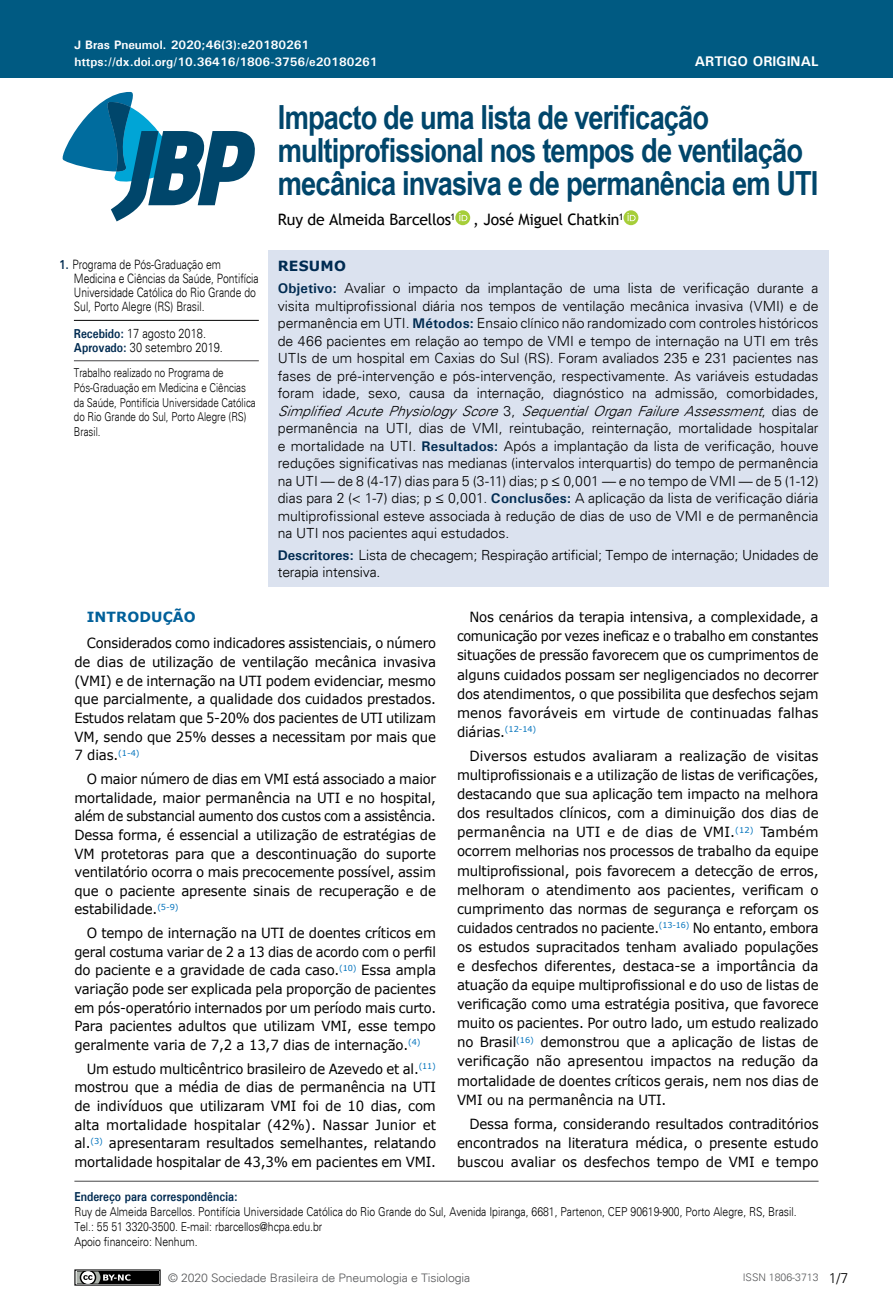
<style>
.page{position:relative;width:893px;height:1315px;background:#fff}
.page>*{position:absolute;margin:0;border:0;box-sizing:border-box;transform-origin:0 0}
.t1{font:700 33.25px/33.2px "Arial Narrow";letter-spacing:-.025em;color:#00466b}
.t2{font:15.75px "Trebuchet MS";letter-spacing:-.015em;color:#000}
.t3{font:300 14px/17.5px "Univers";letter-spacing:-.01em;color:#000;text-align:justify}
.t4{font:14px/19.1px "Verdana";letter-spacing:-.01em;color:#000;text-align:justify;scale:.96 1}
.t5{font:14px/19.1px "Verdana";letter-spacing:-.01em;color:#000;text-align:justify;scale:.95 1}
.t6{font:14px/18.7px "Verdana";letter-spacing:-.01em;color:#000;text-align:justify;scale:.93 1}
.t7{font:14px/18.7px "Verdana";letter-spacing:-.01em;color:#000;text-align:justify;scale:.94 1}
.t8{font:700 14px "Univers";color:#fff}
.t9{font:700 14px "Verdana";letter-spacing:.01em;color:#01609a}
.t10{font:700 14px "Verdana";letter-spacing:.015em;color:#002b51}
.t11{font:300 12.95px/14px "Univers";color:#000;scale:.8 1}
.t12{font:300 12.95px/14.9px "Univers";color:#000;scale:.85 1}
.t13{font:700 12.95px "Univers";color:#002b51;scale:.85 1}
.t14{font:300 12.25px/14.7px "Univers";color:#000;scale:.85 1}
.t15{font:300 12.25px/14.7px "Univers";color:#000;scale:.8 1}
.t16{font:700 12.25px "Univers";color:#fff}
.t17{font:300 11.72px "Univers";letter-spacing:-.01em;color:#58595b;scale:1.04 1}
.t18{font:300 10.5px "Univers";color:#58595b}
.s1{font-weight:700;color:#002b51}
.s2{font-style:italic}
</style>
<div class="page">
<div style="left:0;top:0;width:893px;height:78px;background:#005a82"></div>
<svg style="left:62px;top:91px;width:193px;height:130px"></svg>
<div style="left:75px;top:1270px;width:85px;height:15px;background:#000"></div>
<div style="left:74px;top:1269px;width:87px;height:16px;border:1px solid #000"></div>
<svg style="left:74px;top:1269px;width:56px;height:17px"></svg>
<div style="left:268px;top:250px;width:560px;height:337px;background:#dbe2ef"></div>
<svg style="left:455px;top:210px;width:16px;height:15px"></svg>
<svg style="left:455px;top:210px;width:15px;height:15px"></svg>
<svg style="left:459px;top:213px;width:8px;height:8px"></svg>
<svg style="left:627px;top:210px;width:12px;height:15px"></svg>
<svg style="left:623px;top:210px;width:15px;height:15px"></svg>
<svg style="left:627px;top:213px;width:9px;height:8px"></svg>
<hr style="left:74px;top:1180px;width:745px;height:1px;background:#464547">
<hr style="left:74px;top:320px;width:185px;height:1px;background:#000">
<hr style="left:74px;top:360px;width:185px;height:1px;background:#464547">
<p class="t16" style="left:74px;top:37px;width:236px">J Bras Pneumol. 2020;46(3):e20180261</p>
<p class="t16" style="left:74px;top:54px;width:305px">https://dx.doi.org/10.36416/1806-3756/e20180261</p>
<p class="t8" style="left:695px;top:52px;width:125px">ARTIGO ORIGINAL</p>
<h1 class="t1" style="left:278px;top:99px;width:542px">Impacto de uma lista de verificação multiprofissional nos tempos de ventilação mecânica invasiva e de permanência em UTI</h1>
<p class="t2" style="left:278px;top:210px;width:347px">Ruy de Almeida Barcellos<sup>1</sup> , José Miguel Chatkin<sup>1</sup></p>
<p class="t11" style="left:74px;top:258px;width:233px;text-indent:-15px"><span class="s1">1.</span> Programa de Pós-Graduação em Medicina e Ciências da Saúde, Pontifícia Universidade Católica do Rio Grande do Sul, Porto Alegre (RS) Brasil.</p>
<p class="t12" style="left:74px;top:325px;width:177px"><span class="s1">Recebido:</span> 17 agosto 2018.<br><span class="s1">Aprovado:</span> 30 setembro 2019.</p>
<p class="t15" style="left:74px;top:365px;width:229px">Trabalho realizado no Programa de<br>Pós-Graduação em Medicina e Ciências da Saúde, Pontifícia Universidade Católica do Rio Grande do Sul, Porto Alegre (RS)<br>Brasil.</p>
<p class="t10" style="left:278px;top:256px;width:70px">RESUMO</p>
<p class="t3" style="left:278px;top:279px;width:542px"><span class="s1">Objetivo:</span> Avaliar o impacto da implantação de uma lista de verificação durante a visita multiprofissional diária nos tempos de ventilação mecânica invasiva (VMI) e de permanência em UTI. <span class="s1">Métodos:</span> Ensaio clínico não randomizado com controles históricos de 466 pacientes em relação ao tempo de VMI e tempo de internação na UTI em três UTIs de um hospital em Caxias do Sul (RS). Foram avaliados 235 e 231 pacientes nas fases de pré-intervenção e pós-intervenção, respectivamente. As variáveis estudadas foram idade, sexo, causa da internação, diagnóstico na admissão, comorbidades, <span class="s2">SimplifiedAcutePhysiologyScore</span>3 , <span class="s2">SequentialOrganFailureAssessment</span>, d i a s d e permanência na UTI, dias de VMI, reintubação, reinternação, mortalidade hospitalar e mortalidade na UTI. <span class="s1">Resultados:</span> Após a implantação da lista de verificação, houve reduções significativas nas medianas (intervalos interquartis) do tempo de permanência na UTI — de 8 (4-17) dias para 5 (3-11) dias; p ≤ 0,001 — e no tempo de VMI — de 5 (1-12) dias para 2 (&lt; 1-7) dias; p ≤ 0,001. <span class="s1">Conclusões:</span> A aplicação da lista de verificação diária multiprofissional esteve associada à redução de dias de uso de VMI e de permanência na UTI nos pacientes aqui estudados.</p>
<p class="t3" style="left:278px;top:546px;width:542px;line-height:16.8px"><span class="s1">Descritores:</span> Lista de checagem; Respiração artificial; Tempo de internação; Unidades de terapia intensiva.</p>
<p class="t9" style="left:87px;top:607px;width:111px">INTRODUÇÃO</p>
<p class="t6" style="left:74px;top:634px;width:390px;text-indent:12px">Considerados como indicadores assistenciais, o número de dias de utilização de ventilação mecânica invasiva (VMI) e de internação na UTI podem evidenciar, mesmo que parcialmente, a qualidade dos cuidados prestados.<br>Estudos relatam que 5-20% dos pacientes de UTI utilizam VM, sendo que 25% desses a necessitam por mais que 7 dias.<sup>(1-4)</sup></p>
<p class="t6" style="left:74px;top:769px;width:390px;text-indent:12px">O maior número de dias em VMI está associado a maior mortalidade, maior permanência na UTI e no hospital, além de substancial aumento dos custos com a assistência.<br>Dessa forma, é essencial a utilização de estratégias de VM protetoras para que a descontinuação do suporte ventilatório ocorra o mais precocemente possível, assim que o paciente apresente sinais de recuperação e de estabilidade.<sup>(5-9)</sup></p>
<p class="t5" style="left:74px;top:924px;width:382px;text-indent:12px">O tempo de internação na UTI de doentes críticos em geral costuma variar de 2 a 13 dias de acordo com o perfil do paciente e a gravidade de cada caso.<sup>(10)</sup> Essa ampla variação pode ser explicada pela proporção de pacientes em pós-operatório internados por um período mais curto.<br>Para pacientes adultos que utilizam VMI, esse tempo geralmente varia de 7,2 a 13,7 dias de internação.<sup>(4)</sup></p>
<p class="t7" style="left:74px;top:1059px;width:386px;text-indent:12px">Um estudo multicêntrico brasileiro de Azevedo et al.<sup>(11) </sup>mostrou que a média de dias de permanência na UTI de indivíduos que utilizaram VMI foi de 10 dias, com alta mortalidade hospitalar (42%). Nassar Junior et al.<sup>(3)</sup> apresentaram resultados semelhantes, relatando mortalidade hospitalar de 43,3% em pacientes em VMI.</p>
<p class="t5" style="left:457px;top:608px;width:382px;text-indent:12px">Nos cenários da terapia intensiva, a complexidade, a comunicação por vezes ineficaz e o trabalho em constantes situações de pressão favorecem que os cumprimentos de alguns cuidados possam ser negligenciados no decorrer dos atendimentos, o que possibilita que desfechos sejam menos favoráveis em virtude de continuadas falhas diárias.<sup>(12-14)</sup></p>
<p class="t4" style="left:457px;top:746px;width:378px;text-indent:12px">Diversos estudos avaliaram a realização de visitas multiprofissionais e a utilização de listas de verificações, destacando que sua aplicação tem impacto na melhora dos resultados clínicos, com a diminuição dos dias de permanência na UTI e de dias de VMI.<sup>(12)</sup> Também ocorrem melhorias nos processos de trabalho da equipe multiprofissional, pois favorecem a detecção de erros, melhoram o atendimento aos pacientes, verificam o cumprimento das normas de segurança e reforçam os cuidados centrados no paciente.<sup>(13-16)</sup> No entanto, embora os estudos supracitados tenham avaliado populações e desfechos diferentes, destaca-se a importância da atuação da equipe multiprofissional e do uso de listas de verificação como uma estratégia positiva, que favorece muito os pacientes. Por outro lado, um estudo realizado no Brasil<sup>(16)</sup> demonstrou que a aplicação de listas de verificação não apresentou impactos na redução da mortalidade de doentes críticos gerais, nem nos dias de VMI ou na permanência na UTI.</p>
<p class="t5" style="left:457px;top:1114px;width:382px;text-indent:12px">Dessa forma, considerando resultados contraditórios encontrados na literatura médica, o presente estudo buscou avaliar os desfechos tempo de VMI e tempo</p>
<p class="t13" style="left:74px;top:1189px;width:194px">Endereço para correspondência:</p>
<p class="t14" style="left:74px;top:1204px;width:851px">Ruy de Almeida Barcellos. Pontifícia Universidade Católica do Rio Grande do Sul, Avenida Ipiranga, 6681, Partenon, CEP 90619-900, Porto Alegre, RS, Brasil.<br>Tel.: 55 51 3320-3500. E-mail: rbarcellos@hcpa.edu.br<br>Apoio financeiro: Nenhum.</p>
<p class="t17" style="left:168px;top:1270px;width:292px">© 2020 Sociedade Brasileira de Pneumologia e Tisiologia</p>
<p class="t18" style="left:743px;top:1271px;width:77px">ISSN 1806-3713</p>
<p class="t3" style="left:829px;top:1269px;width:21px">1/7</p>
</div>
